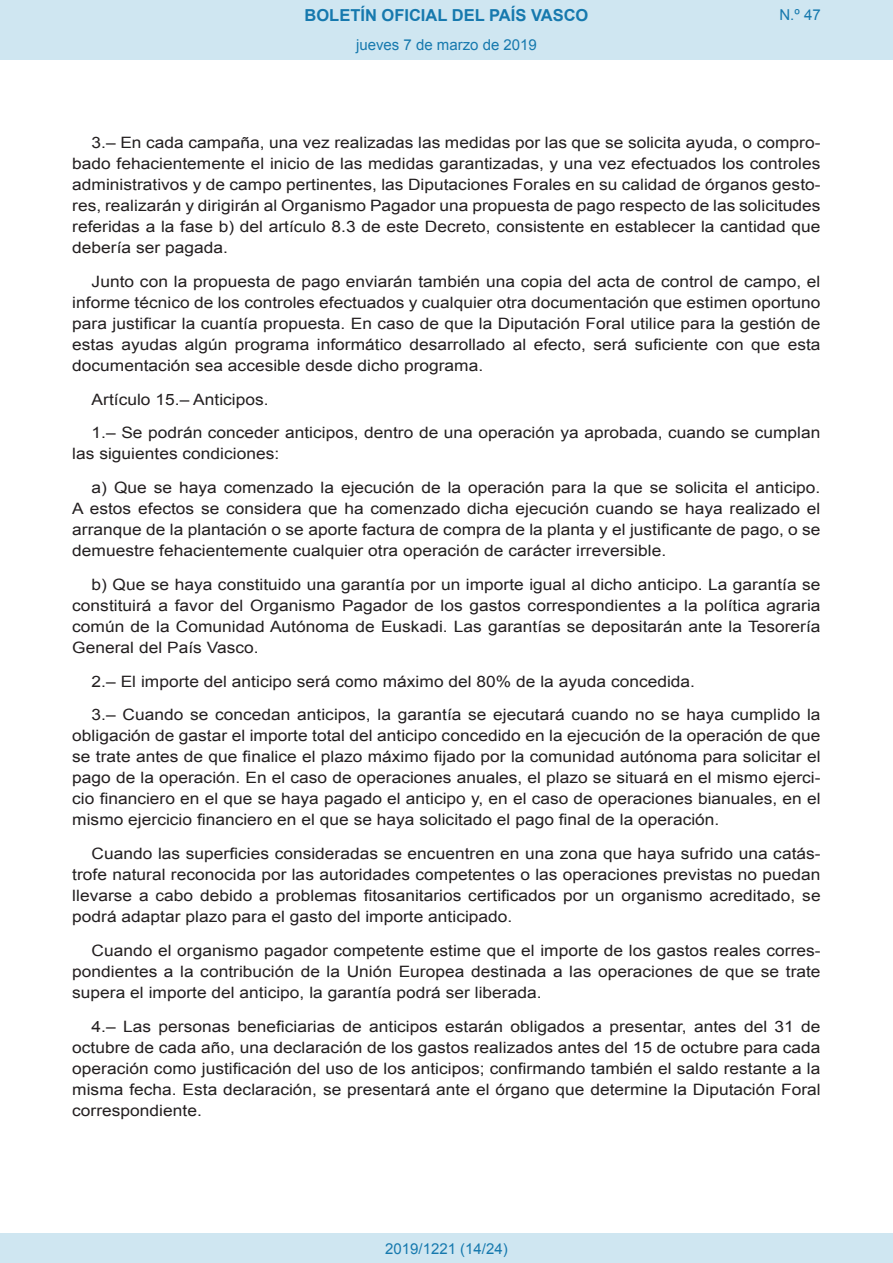
<style>
.page{position:relative;width:893px;height:1263px;background:#fff}
.page>*{position:absolute;margin:0;border:0;box-sizing:border-box;transform-origin:0 0}
.t1{font:700 16.5px "Arial";color:#1679ae}
.BOPVDetalle{font:15.6px/21px "Arial";color:#231f20;text-align:justify;scale:1.11 1}
.Paginacion_Centro{font:15px "Arial";color:#1679ae}
</style>
<div class="page">
<div style="left:0;top:0;width:893px;height:60px;background:#cfe6f1"></div>
<div style="left:0;top:1233px;width:893px;height:30px;background:#cfe6f1"></div>
<p class="t1" style="left:305px;top:4px;width:285px">BOLETÍN OFICIAL DEL PAÍS VASCO</p>
<p class="Paginacion_Centro" style="left:356px;top:35px;width:182px">jueves 7 de marzo de 2019</p>
<p class="Paginacion_Centro" style="left:779px;top:5px;width:43px">N.º 47</p>
<p class="BOPVDetalle" style="left:72px;top:132px;width:676px;text-indent:19px">3.– En cada campaña, una vez realizadas las medidas por las que se solicita ayuda, o compro&shy;bado fehacientemente el inicio de las medidas garantizadas, y una vez efectuados los controles administrativos y de campo pertinentes, las Diputaciones Forales en su calidad de órganos gesto&shy;res, realizarán y dirigirán al Organismo Pagador una propuesta de pago respecto de las solicitudes referidas a la fase b) del artículo 8.3 de este Decreto, consistente en establecer la cantidad que debería ser pagada.</p>
<p class="BOPVDetalle" style="left:72px;top:271px;width:676px;text-indent:19px">Junto con la propuesta de pago enviarán también una copia del acta de control de campo, el informe técnico de los controles efectuados y cualquier otra documentación que estimen oportuno para justificar la cuantía propuesta. En caso de que la Diputación Foral utilice para la gestión de estas ayudas algún programa informático desarrollado al efecto, será suficiente con que esta documentación sea accesible desde dicho programa.</p>
<p class="BOPVDetalle" style="left:92px;top:389px;width:161px">Artículo 15.– Anticipos.</p>
<p class="BOPVDetalle" style="left:72px;top:423px;width:675px;text-indent:19px">1.– Se podrán conceder anticipos, dentro de una operación ya aprobada, cuando se cumplan las siguientes condiciones:</p>
<p class="BOPVDetalle" style="left:72px;top:477px;width:676px;text-indent:19px">a) Que se haya comenzado la ejecución de la operación para la que se solicita el anticipo.<br>A estos efectos se considera que ha comenzado dicha ejecución cuando se haya realizado el arranque de la plantación o se aporte factura de compra de la planta y el justificante de pago, o se demuestre fehacientemente cualquier otra operación de carácter irreversible.</p>
<p class="BOPVDetalle" style="left:72px;top:574px;width:676px;text-indent:19px">b) Que se haya constituido una garantía por un importe igual al dicho anticipo. La garantía se constituirá a favor del Organismo Pagador de los gastos correspondientes a la política agraria común de la Comunidad Autónoma de Euskadi. Las garantías se depositarán ante la Tesorería General del País Vasco.</p>
<p class="BOPVDetalle" style="left:92px;top:671px;width:545px">2.– El importe del anticipo será como máximo del 80% de la ayuda concedida.</p>
<p class="BOPVDetalle" style="left:72px;top:705px;width:676px;text-indent:19px">3.– Cuando se concedan anticipos, la garantía se ejecutará cuando no se haya cumplido la obligación de gastar el importe total del anticipo concedido en la ejecución de la operación de que se trate antes de que finalice el plazo máximo fijado por la comunidad autónoma para solicitar el pago de la operación. En el caso de operaciones anuales, el plazo se situará en el mismo ejerci&shy;cio financiero en el que se haya pagado el anticipo y, en el caso de operaciones bianuales, en el mismo ejercicio financiero en el que se haya solicitado el pago final de la operación.</p>
<p class="BOPVDetalle" style="left:72px;top:843px;width:676px;text-indent:19px">Cuando las superficies consideradas se encuentren en una zona que haya sufrido una catás&shy;trofe natural reconocida por las autoridades competentes o las operaciones previstas no puedan llevarse a cabo debido a problemas fitosanitarios certificados por un organismo acreditado, se podrá adaptar plazo para el gasto del importe anticipado.</p>
<p class="BOPVDetalle" style="left:72px;top:940px;width:676px;text-indent:19px">Cuando el organismo pagador competente estime que el importe de los gastos reales corres&shy;pondientes a la contribución de la Unión Europea destinada a las operaciones de que se trate supera el importe del anticipo, la garantía podrá ser liberada.</p>
<p class="BOPVDetalle" style="left:72px;top:1016px;width:676px;text-indent:19px">4.– Las personas beneficiarias de anticipos estarán obligados a presentar, antes del 31 de octubre de cada año, una declaración de los gastos realizados antes del 15 de octubre para cada operación como justificación del uso de los anticipos; confirmando también el saldo restante a la misma fecha. Esta declaración, se presentará ante el órgano que determine la Diputación Foral correspondiente.</p>
<p class="Paginacion_Centro" style="left:385px;top:1238px;width:124px">2019/1221 (14/24)</p>
</div>
